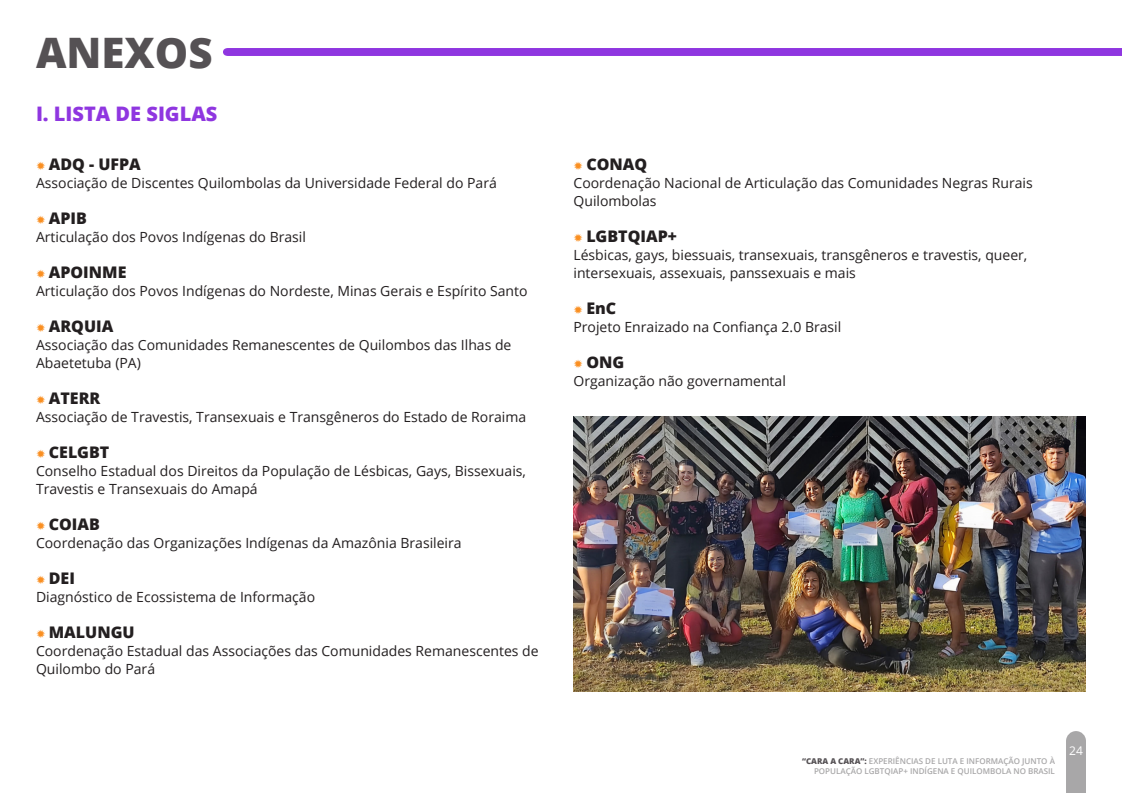
<style>
.page{position:relative;width:1122px;height:793px;background:#fff}
.page>*{position:absolute;margin:0;border:0;box-sizing:border-box;transform-origin:0 0}
.TÍTULO_1{font:800 42px "Open Sans";color:#555154}
.sub-title{font:800 20px "Open Sans";color:#8f36e0}
.body{font:800 16px "Open Sans";color:#231f20}
.body-2{font:14px/18px "Open Sans";color:#231f20}
.t1{font:12px "Open Sans";color:#fff}
.t2{font:600 8px/10px "Open Sans";color:#a8a7a8;text-align:right}
.s1{font-weight:800;color:#555154}
</style>
<div class="page">
<svg style="left:1066px;top:731px;width:20px;height:62px"></svg>
<div style="left:223px;top:48px;width:899px;height:8px;background:#8f36e0"></div>
<img style="left:574px;top:416px;width:512px;height:276px">
<p class="TÍTULO_1" style="left:36px;top:21px;width:178px">ANEXOS</p>
<p class="sub-title" style="left:36px;top:98px;width:183px">I. LISTA DE SIGLAS</p>
<p class="body" style="left:49px;top:152px;width:93px">ADQ - UFPA</p>
<p class="body-2" style="left:36px;top:173px;width:462px">Associação de Discentes Quilombolas da Universidade Federal do Pará</p>
<p class="body" style="left:49px;top:206px;width:40px">APIB</p>
<p class="body-2" style="left:36px;top:227px;width:272px">Articulação dos Povos Indígenas do Brasil</p>
<p class="body" style="left:49px;top:260px;width:79px">APOINME</p>
<p class="body-2" style="left:36px;top:281px;width:493px">Articulação dos Povos Indígenas do Nordeste, Minas Gerais e Espírito Santo</p>
<p class="body" style="left:49px;top:314px;width:66px">ARQUIA</p>
<p class="body-2" style="left:36px;top:335px;width:477px">Associação das Comunidades Remanescentes de Quilombos das Ilhas de<br>Abaetetuba (PA)</p>
<p class="body" style="left:49px;top:386px;width:53px">ATERR</p>
<p class="body-2" style="left:36px;top:407px;width:492px">Associação de Travestis, Transexuais e Transgêneros do Estado de Roraima</p>
<p class="body" style="left:49px;top:440px;width:62px">CELGBT</p>
<p class="body-2" style="left:36px;top:461px;width:492px">Conselho Estadual dos Direitos da População de Lésbicas, Gays, Bissexuais,<br>Travestis e Transexuais do Amapá</p>
<p class="body" style="left:49px;top:512px;width:53px">COIAB</p>
<p class="body-2" style="left:36px;top:533px;width:427px">Coordenação das Organizações Indígenas da Amazônia Brasileira</p>
<p class="body" style="left:49px;top:566px;width:28px">DEI</p>
<p class="body-2" style="left:36px;top:587px;width:281px">Diagnóstico de Ecossistema de Informação</p>
<p class="body" style="left:49px;top:620px;width:87px">MALUNGU</p>
<p class="body-2" style="left:36px;top:641px;width:504px">Coordenação Estadual das Associações das Comunidades Remanescentes de<br>Quilombo do Pará</p>
<p class="body" style="left:586px;top:152px;width:62px">CONAQ</p>
<p class="body-2" style="left:574px;top:173px;width:461px">Coordenação Nacional de Articulação das Comunidades Negras Rurais<br>Quilombolas</p>
<p class="body" style="left:586px;top:224px;width:92px">LGBTQIAP+</p>
<p class="body-2" style="left:574px;top:245px;width:455px">Lésbicas, gays, biessuais, transexuais, transgêneros e travestis, queer, intersexuais, assexuais, panssexuais e mais</p>
<p class="body" style="left:586px;top:296px;width:31px">EnC</p>
<p class="body-2" style="left:574px;top:317px;width:269px">Projeto Enraizado na Confiança 2.0 Brasil</p>
<p class="body" style="left:586px;top:350px;width:39px">ONG</p>
<p class="body-2" style="left:574px;top:371px;width:214px">Organização não governamental</p>
<p class="t2" style="left:802px;top:756px;width:254px"><span class="s1">“CARA A CARA”:</span> EXPERIÊNCIAS DE LUTA E INFORMAÇÃO JUNTO À<br>POPULAÇÃO LGBTQIAP+ INDÍGENA E QUILOMBOLA NO BRASIL</p>
<p class="t1" style="left:1069px;top:742px;width:15px">24</p>
</div>
